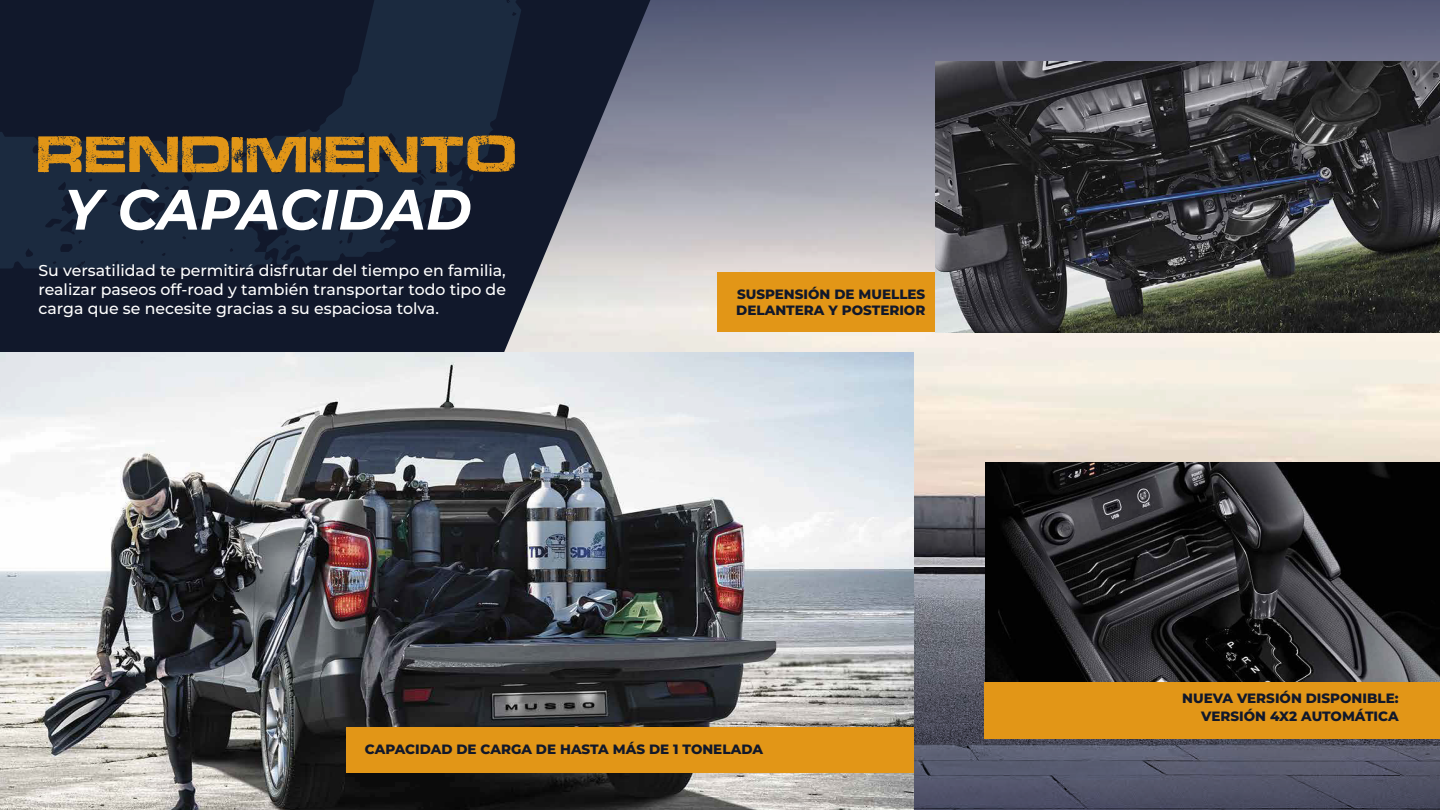
<style>
.page{position:relative;width:1440px;height:810px;background:#fff}
.page>*{position:absolute;margin:0;border:0;box-sizing:border-box;transform-origin:0 0}
.t1{font:italic 700 56.78px "Montserrat";letter-spacing:-.005em;color:#fff}
.t2{font:500 15.75px/18.9px "Montserrat";color:#fff;text-align:justify}
.t3{font:800 13.5px/16.2px "Montserrat";color:#11182b}
</style>
<div class="page">
<img style="left:654px;top:308px;width:786px;height:240px">
<div style="left:0;top:0;width:1440px;height:308px;background:linear-gradient(to bottom,#4d5374,#ede7e0)"></div>
<svg style="left:0;top:0;width:654px;height:352px;background:#4a4e5d"></svg>
<svg style="left:0;top:0;width:556px;height:269px;background:#152034"></svg>
<svg style="left:913px;top:548px;width:527px;height:262px;background:#5c5d6c"></svg>
<img style="left:0;top:352px;width:913px;height:458px">
<svg style="left:38px;top:135px;width:477px;height:37px;background:#8b6526"></svg>
<img style="left:935px;top:62px;width:505px;height:270px">
<div style="left:346px;top:727px;width:567px;height:46px;background:#e29617"></div>
<div style="left:718px;top:273px;width:217px;height:59px;background:#e29617"></div>
<img style="left:985px;top:463px;width:455px;height:219px">
<div style="left:985px;top:682px;width:455px;height:56px;background:#e29617"></div>
<h1 class="t1" style="left:64px;top:169px;width:409px">Y CAPACIDAD</h1>
<p class="t2" style="left:38px;top:260px;width:469px">Su versatilidad te permitirá disfrutar del tiempo en familia, realizar paseos off-road y también transportar todo tipo de carga que se necesite gracias a su espaciosa tolva.</p>
<p class="t3" style="left:736px;top:285px;width:191px">SUSPENSIÓN DE MUELLES<br>DELANTERA Y POSTERIOR</p>
<p class="t3" style="left:365px;top:740px;width:400px">CAPACIDAD DE CARGA DE HASTA MÁS DE 1 TONELADA</p>
<p class="t3" style="left:1182px;top:688px;width:218px;line-height:18.8px;text-align:right">NUEVA VERSIÓN DISPONIBLE:<br>VERSIÓN 4X2 AUTOMÁTICA</p>
</div>
